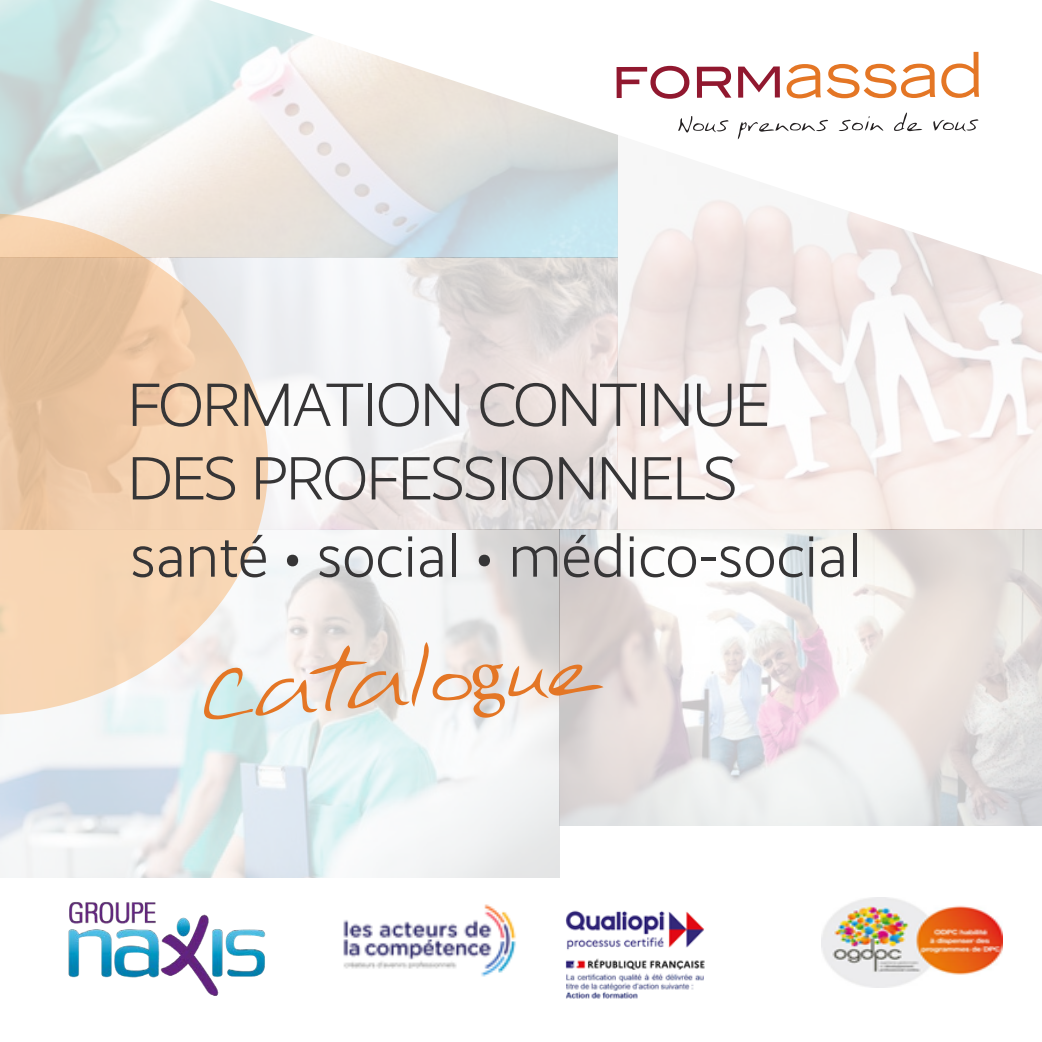
<style>
.page{position:relative;width:1042px;height:1042px;background:#fff}
.page>*{position:absolute;margin:0;border:0;box-sizing:border-box;transform-origin:0 0}
.t1{font:75.25px "Gooch";color:#e47625}
.t2{font:300 61.25px "Realist";letter-spacing:-.02em;color:#363536}
.t3{font:300 61.25px "Realist";color:#363536}
.s1{font-size:54.25px}
.s2{font-family:"Minion Pro"}
</style>
<div class="page">
<img style="left:617px;top:275px;width:425px;height:255px">
<img style="left:559px;top:530px;width:483px;height:295px">
<img style="left:0;top:530px;width:559px;height:347px">
<svg style="left:0;top:213px;width:268px;height:502px;background:#efd4b8"></svg>
<svg style="left:209px;top:0;width:833px;height:275px"></svg>
<svg style="left:616px;top:66px;width:73px;height:33px"></svg>
<svg style="left:697px;top:67px;width:34px;height:31px"></svg>
<svg style="left:738px;top:66px;width:42px;height:32px"></svg>
<svg style="left:786px;top:64px;width:35px;height:34px"></svg>
<svg style="left:827px;top:64px;width:108px;height:34px"></svg>
<svg style="left:941px;top:52px;width:38px;height:46px"></svg>
<svg style="left:678px;top:116px;width:50px;height:17px"></svg>
<svg style="left:738px;top:120px;width:90px;height:19px"></svg>
<svg style="left:838px;top:116px;width:45px;height:15px"></svg>
<svg style="left:894px;top:112px;width:28px;height:19px"></svg>
<svg style="left:933px;top:119px;width:45px;height:12px"></svg>
<img style="left:68px;top:902px;width:198px;height:94px">
<img style="left:343px;top:904px;width:173px;height:73px">
<img style="left:822px;top:897px;width:180px;height:91px">
<img style="left:566px;top:910px;width:138px;height:89px">
<p class="t2" style="left:128px;top:371px;width:643px">FORMATION CONTINUE</p>
<p class="t2" style="left:128px;top:444px;width:611px">DES PROFESSIONNELS</p>
<p class="t3" style="left:130px;top:522px;width:732px">santé <span class="s1">•</span> social <span class="s1">•</span> médico-social</p>
<p class="t1" style="left:193px;top:647px;width:407px;rotate:-5deg">Catalo<span class="s2">g</span>ue</p>
</div>
